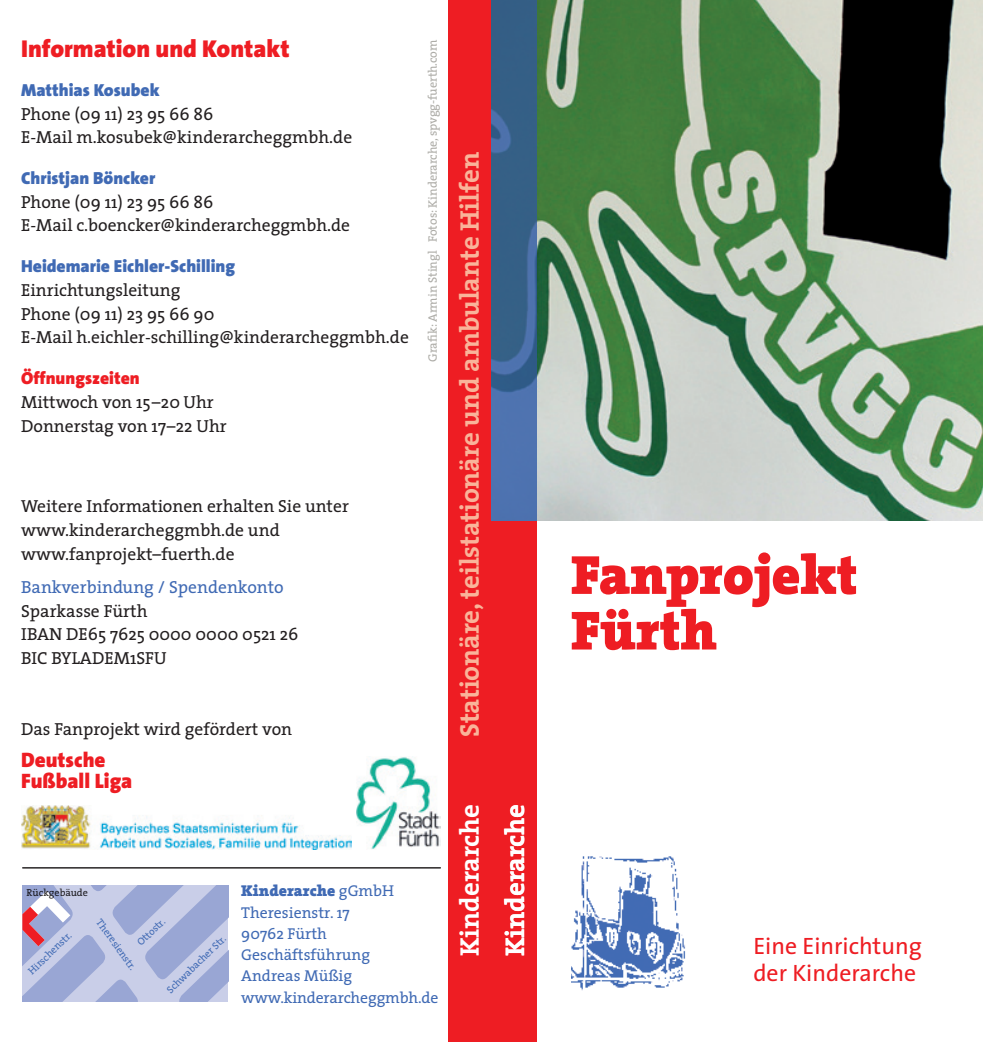
<style>
.page{position:relative;width:983px;height:1042px;background:#fff}
.page>*{position:absolute;margin:0;border:0;box-sizing:border-box;transform-origin:0 0}
._200{font:900 55.65px/55.6px "The Serif";letter-spacing:-.01em;color:#ee1d23}
.Absatzformat_4{font:700 26.95px "The Serif";letter-spacing:-.01em;color:#f9b49a}
.Absatzformat_4-2{font:700 26.95px "The Serif";letter-spacing:-.01em;color:#fff}
._150{font:900 24.5px "The Sans";color:#ee1d23}
.Einrichtung{font:23.8px "The Sans";color:#ee1d23}
._150-2{font:900 21px/21px "The Sans";color:#ee1d23}
._100_bas{font:17.5px "The Serif";color:#231f20}
._100_f_blau{font:900 17.5px "The Sans";color:#406ab4}
._100_blau{font:17.5px "The Serif";color:#406ab4}
._100_f_blau-2{font:900 17.5px "The Sans";color:#ee1d23}
.blau_klein{font:15.75px "The Serif";color:#406ab4}
._100_bas-2{font:15.75px "The Serif";letter-spacing:-.01em;color:#406ab4}
._100_bas-3{font:900 15.75px "The Serif";color:#406ab4}
.Bildnachweis{font:12.25px "The Serif";letter-spacing:-.01em;color:#adaca7}
.t1{font:10.15px "The Serif";color:#406ab4}
._100_bas-4{font:10.15px "The Serif";color:#231f20}
.s1{font-weight:400}
</style>
<div class="page">
<div style="left:448px;top:0;width:43px;height:1042px;background:#ee1d23"></div>
<hr style="left:22px;top:867px;width:418px;height:1px;background:#231f20">
<svg style="left:22px;top:885px;width:206px;height:117px;background:#b4b9db"></svg>
<img style="left:537px;top:0;width:445px;height:521px">
<div style="left:491px;top:521px;width:46px;height:521px;background:#ee1d23"></div>
<img style="left:571px;top:856px;width:115px;height:135px">
<svg style="left:491px;top:0;width:46px;height:521px;background:#3c6594"></svg>
<img style="left:356px;top:756px;width:84px;height:93px">
<img style="left:21px;top:805px;width:330px;height:45px">
<p class="_150" style="left:21px;top:28px;width:270px">Information und Kontakt</p>
<p class="_100_f_blau" style="left:21px;top:75px;width:140px">Matthias Kosubek</p>
<p class="_100_bas" style="left:21px;top:99px;width:194px">Phone (09 11) 23 95 66 86</p>
<p class="_100_bas" style="left:21px;top:123px;width:332px">E-Mail m.kosubek@kinderarcheggmbh.de</p>
<p class="_100_f_blau" style="left:21px;top:163px;width:136px">Christjan Böncker</p>
<p class="_100_bas" style="left:21px;top:187px;width:194px">Phone (09 11) 23 95 66 86</p>
<p class="_100_bas" style="left:21px;top:211px;width:330px">E-Mail c.boencker@kinderarcheggmbh.de</p>
<p class="_100_f_blau" style="left:21px;top:252px;width:215px">Heidemarie Eichler-Schilling</p>
<p class="_100_bas" style="left:21px;top:276px;width:161px">Einrichtungsleitung</p>
<p class="_100_bas" style="left:21px;top:299px;width:195px">Phone (09 11) 23 95 66 90</p>
<p class="_100_bas" style="left:21px;top:323px;width:389px">E-Mail h.eichler-schilling@kinderarcheggmbh.de</p>
<p class="_100_f_blau-2" style="left:21px;top:363px;width:120px">Öffnungszeiten</p>
<p class="_100_bas" style="left:21px;top:387px;width:194px">Mittwoch von 15–20 Uhr</p>
<p class="_100_bas" style="left:21px;top:411px;width:207px">Donnerstag von 17–22 Uhr</p>
<p class="_100_bas" style="left:21px;top:492px;width:329px">Weitere Informationen erhalten Sie unter</p>
<p class="_100_bas" style="left:21px;top:515px;width:260px">www.kinderarcheggmbh.de und</p>
<p class="_100_bas" style="left:21px;top:539px;width:215px">www.fanprojekt–fuerth.de</p>
<p class="_100_blau" style="left:21px;top:573px;width:264px">Bankverbindung / Spendenkonto</p>
<p class="_100_bas" style="left:21px;top:596px;width:128px">Sparkasse Fürth</p>
<p class="_100_bas" style="left:21px;top:620px;width:279px">IBAN DE65 7625 0000 0000 0521 26</p>
<p class="_100_bas" style="left:21px;top:643px;width:147px">BIC BYLADEM1SFU</p>
<p class="_100_bas" style="left:21px;top:714px;width:272px">Das Fanprojekt wird gefördert von</p>
<p class="_150-2" style="left:21px;top:749px;width:113px">Deutsche<br>Fußball Liga</p>
<p class="Bildnachweis" style="left:422px;top:362px;width:323px;rotate:-90deg">Grafik: Armin Stingl Fotos: Kinderarche, spvgg-fuerth.com</p>
<p class="Absatzformat_4" style="left:447px;top:737px;width:586px;rotate:-90deg">Stationäre, teilstationäre und ambulante Hilfen</p>
<p class="_200" style="left:570px;top:546px;width:288px">Fanprojekt<br>Fürth</p>
<p class="Absatzformat_4-2" style="left:447px;top:956px;width:154px;rotate:-90deg">Kinderarche</p>
<p class="Absatzformat_4-2" style="left:492px;top:956px;width:154px;rotate:-90deg">Kinderarche</p>
<p class="_100_bas-4" style="left:27px;top:884px;width:63px">Rückgebäude</p>
<p class="_100_bas-3" style="left:241px;top:878px;width:154px">Kinderarche <span class="s1">gGmbH</span></p>
<p class="blau_klein" style="left:241px;top:899px;width:110px">Theresienstr. 17</p>
<p class="blau_klein" style="left:241px;top:920px;width:87px">90762 Fürth</p>
<p class="blau_klein" style="left:241px;top:942px;width:130px">Geschäftsführung</p>
<p class="_100_bas-2" style="left:241px;top:963px;width:113px">Andreas Müßig</p>
<p class="_100_bas-2" style="left:241px;top:984px;width:199px">www.kinderarcheggmbh.de</p>
<p class="t1" style="left:106px;top:915px;width:61px;rotate:54deg">Theresienstr.</p>
<p class="t1" style="left:133px;top:938px;width:36px;rotate:-44deg">Ottostr.</p>
<p class="t1" style="left:24px;top:966px;width:57px;rotate:-44deg">Hirschenstr.</p>
<p class="t1" style="left:162px;top:985px;width:79px;rotate:-44deg">Schwabacher Str.</p>
<p class="Einrichtung" style="left:753px;top:926px;width:170px">Eine Einrichtung</p>
<p class="Einrichtung" style="left:753px;top:953px;width:164px">der Kinderarche</p>
</div>
